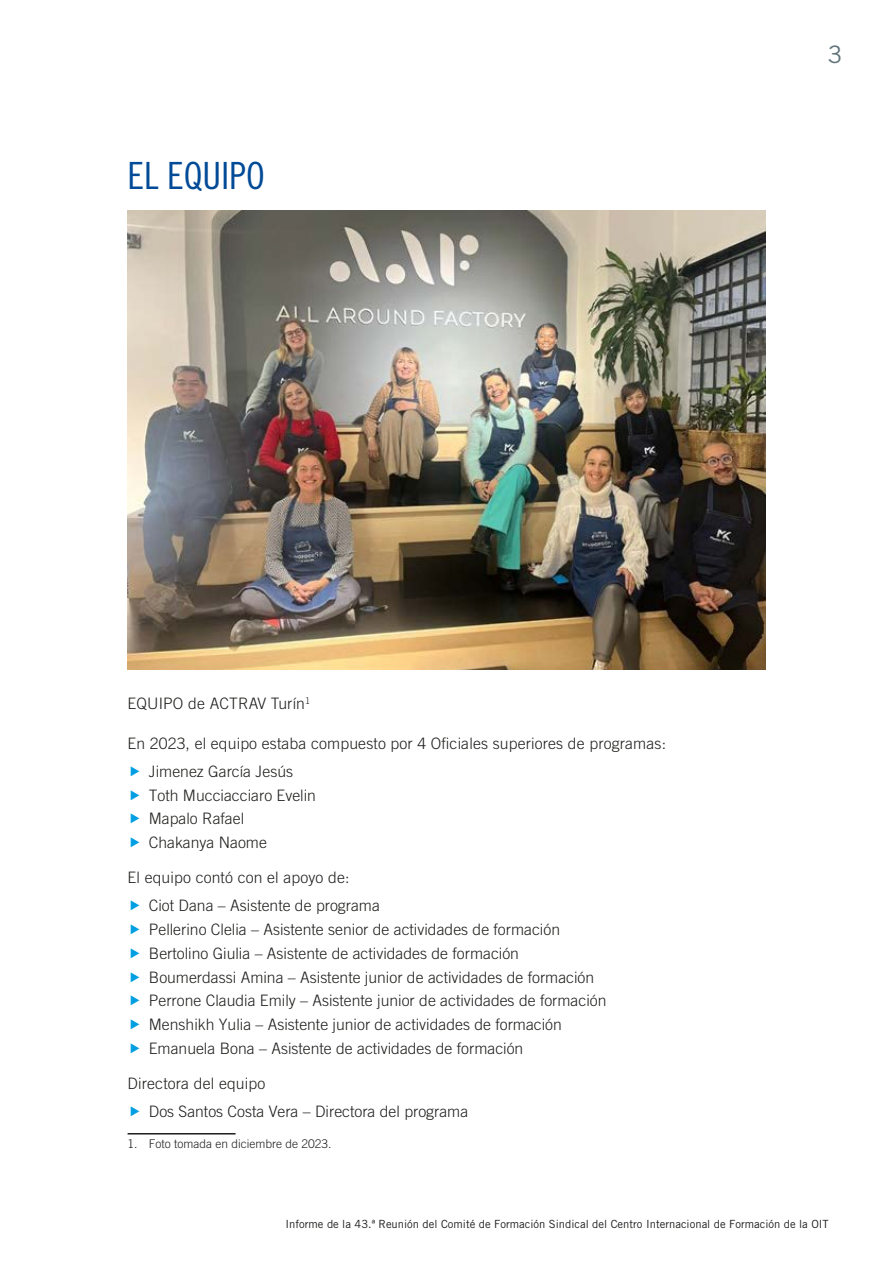
<style>
.page{position:relative;width:893px;height:1263px;background:#fff}
.page>*{position:absolute;margin:0;border:0;box-sizing:border-box;transform-origin:0 0}
.t1{font:37.5px "Trade Gothic LT Std Cn 18";color:#004a97}
.t2{font:24px "Trade Gothic LT Std";color:#60737a}
.t3{font:300 15.75px/23.7px "Trade Gothic LT Std";color:#1d1d1b}
.t4{font:300 12px "Trade Gothic LT Std";color:#1d1d1b}
.t5{font:11.25px "Trade Gothic LT Std";color:#1d1d1b}
</style>
<div class="page">
<hr style="left:128px;top:1133px;width:108px;height:1px;background:#1d1d1b">
<img style="left:128px;top:211px;width:637px;height:458px">
<h1 class="t1" style="left:128px;top:153px;width:139px">EL EQUIPO</h1>
<h2 class="t2" style="left:828px;top:40px;width:16px">3</h2>
<p class="t3" style="left:128px;top:692px;width:184px">EQUIPO de ACTRAV Turín<sup>1</sup></p>
<p class="t3" style="left:149px;top:729px;width:519px;line-height:28px;text-indent:-21px">En 2023, el equipo estaba compuesto por 4 Oficiales superiores de programas:<br>Jimenez García Jesús</p>
<p class="t3" style="left:149px;top:783px;width:169px">Toth Mucciacciaro Evelin<br>Mapalo Rafael<br>Chakanya Naome</p>
<p class="t3" style="left:149px;top:863px;width:233px;line-height:28px;text-indent:-21px">El equipo contó con el apoyo de:<br>Ciot Dana – Asistente de programa</p>
<p class="t3" style="left:149px;top:917px;width:459px">Pellerino Clelia – Asistente senior de actividades de formación Bertolino Giulia – Asistente de actividades de formación Boumerdassi Amina – Asistente junior de actividades de formación Perrone Claudia Emily – Asistente junior de actividades de formación Menshikh Yulia – Asistente junior de actividades de formación Emanuela Bona – Asistente de actividades de formación</p>
<p class="t3" style="left:149px;top:1069px;width:321px;line-height:28px;text-indent:-21px">Directora del equipo<br>Dos Santos Costa Vera – Directora del programa</p>
<p class="t4" style="left:128px;top:1137px;width:205px">1. Foto tomada en diciembre de 2023.</p>
<p class="t5" style="left:285px;top:1217px;width:545px">Informe de la 43.ª Reunión del Comité de Formación Sindical del Centro Internacional de Formación de la OIT</p>
</div>
